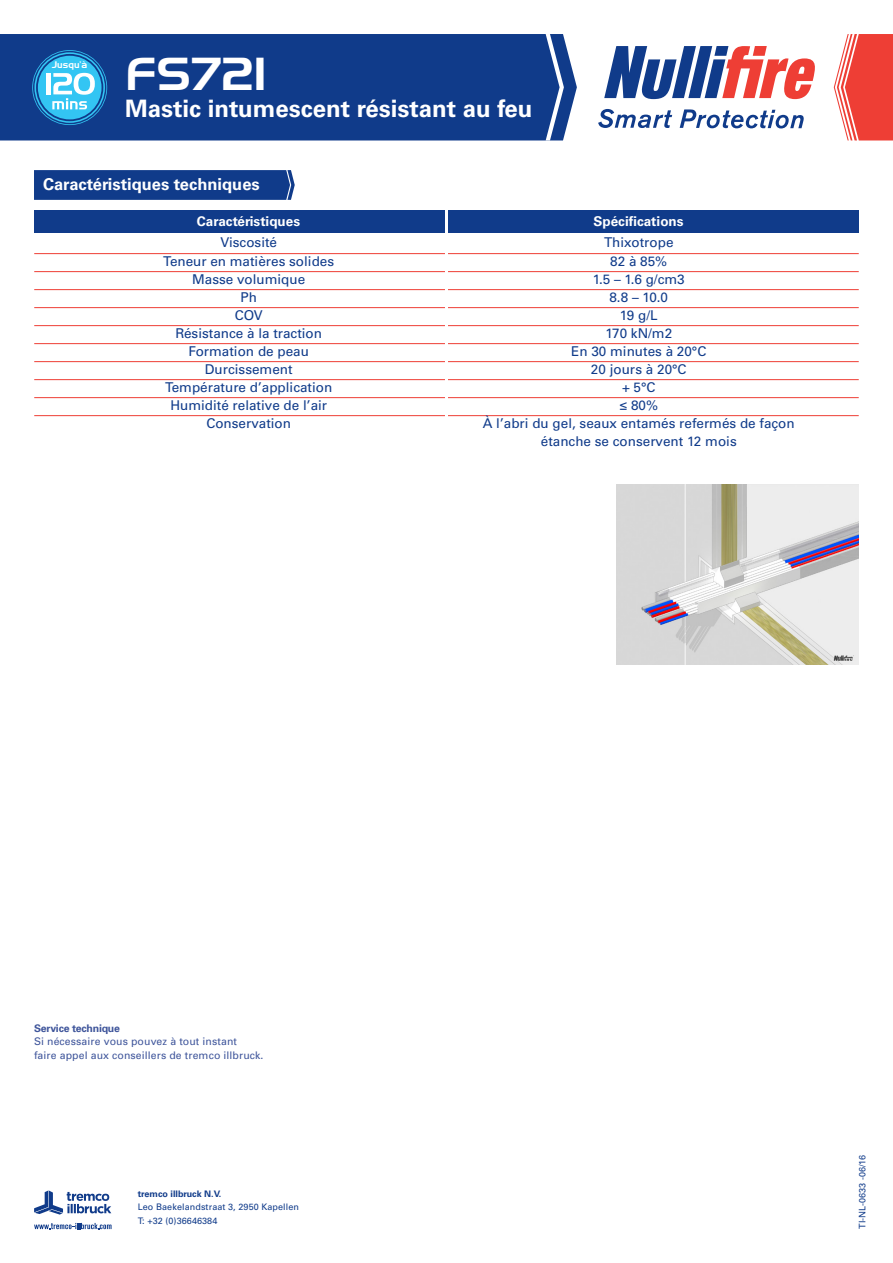
<style>
.page{position:relative;width:893px;height:1263px;background:#fff}
.page>*{position:absolute;margin:0;border:0;box-sizing:border-box;transform-origin:0 0}
.t1{font:45px "Handel Gothic BT";letter-spacing:.03em;color:#fff}
.kopje{font:700 24px "Univers LTCYR 65";color:#fff}
.t2{font:700 16.5px "Univers LTCYR 65";color:#fff}
.tekst{font:13.5px/18px "Univers LTCYR 55 Roman";color:#103b8a;text-align:center}
.tekst-2{font:700 13.5px "Univers LTCYR 65";color:#fff}
.tekst-3{font:10.5px "Univers";letter-spacing:.01em;color:#3f559b}
.tekst-4{font:700 10.5px "Univers";letter-spacing:-.02em;color:#3f559b}
.t3{font:9.3px "Handel Gothic BT";color:#fff}
.Normaal{font:9px "Univers LTCYR 55 Roman";letter-spacing:.01em;color:#103b8a}
.t4{font:700 9px "Univers LTCYR 65";color:#103b8a}
</style>
<div class="page">
<svg style="left:834px;top:34px;width:59px;height:106px"></svg>
<div style="left:0;top:34px;width:577px;height:106px;background:#103b8a"></div>
<svg style="left:546px;top:34px;width:18px;height:106px"></svg>
<svg style="left:604px;top:46px;width:211px;height:53px"></svg>
<svg style="left:598px;top:109px;width:74px;height:19px"></svg>
<svg style="left:680px;top:109px;width:124px;height:19px"></svg>
<svg style="left:32px;top:50px;width:75px;height:75px;background:#429dd0"></svg>
<hr style="left:34px;top:253px;width:825px;height:1px;background:#ee3e35">
<hr style="left:34px;top:271px;width:825px;height:1px;background:#ee3e35">
<hr style="left:34px;top:289px;width:825px;height:1px;background:#ee3e35">
<hr style="left:34px;top:307px;width:825px;height:1px;background:#ee3e35">
<hr style="left:34px;top:325px;width:825px;height:1px;background:#ee3e35">
<hr style="left:34px;top:343px;width:825px;height:1px;background:#ee3e35">
<hr style="left:34px;top:361px;width:825px;height:1px;background:#ee3e35">
<hr style="left:34px;top:379px;width:825px;height:1px;background:#ee3e35">
<hr style="left:34px;top:397px;width:825px;height:1px;background:#ee3e35">
<hr style="left:34px;top:415px;width:825px;height:1px;background:#ee3e35">
<svg style="left:34px;top:170px;width:261px;height:30px;background:#143e8c"></svg>
<div style="left:34px;top:211px;width:825px;height:22px;background:#103b8a"></div>
<hr style="left:445px;top:209px;width:3px;height:307px;background:#fff">
<img style="left:617px;top:485px;width:242px;height:180px">
<svg style="left:34px;top:1190px;width:77px;height:24px"></svg>
<svg style="left:34px;top:1223px;width:78px;height:6px"></svg>
<p class="t3" style="left:52px;top:59px;width:37px">Jusqu’à</p>
<p class="t1" style="left:125px;top:46px;width:142px">FS721</p>
<p class="kopje" style="left:125px;top:92px;width:409px">Mastic intumescent résistant au feu</p>
<p class="t2" style="left:43px;top:173px;width:218px">Caractéristiques techniques</p>
<p class="tekst-2" style="left:197px;top:212px;width:105px">Caractéristiques</p>
<p class="tekst-2" style="left:593px;top:212px;width:92px">Spécifications</p>
<p class="tekst" style="left:220px;top:233px;width:58px">Viscosité</p>
<p class="tekst" style="left:604px;top:233px;width:71px">Thixotrope</p>
<p class="tekst" style="left:163px;top:251px;width:172px">Teneur en matières solides</p>
<p class="tekst" style="left:610px;top:251px;width:59px">82 à 85%</p>
<p class="tekst" style="left:192px;top:269px;width:115px">Masse volumique</p>
<p class="tekst" style="left:593px;top:269px;width:93px">1.5 – 1.6 g/cm3</p>
<p class="tekst" style="left:240px;top:287px;width:18px">Ph</p>
<p class="tekst" style="left:609px;top:287px;width:60px">8.8 – 10.0</p>
<p class="tekst" style="left:235px;top:305px;width:30px">COV</p>
<p class="tekst" style="left:620px;top:305px;width:39px">19 g/L</p>
<p class="tekst" style="left:175px;top:323px;width:148px">Résistance à la traction</p>
<p class="tekst" style="left:605px;top:323px;width:68px">170 kN/m2</p>
<p class="tekst" style="left:188px;top:341px;width:122px">Formation de peau</p>
<p class="tekst" style="left:571px;top:341px;width:137px">En 30 minutes à 20°C</p>
<p class="tekst" style="left:205px;top:359px;width:89px">Durcissement</p>
<p class="tekst" style="left:591px;top:359px;width:97px">20 jours à 20°C</p>
<p class="tekst" style="left:165px;top:377px;width:169px">Température d’application</p>
<p class="tekst" style="left:622px;top:377px;width:35px">+ 5°C</p>
<p class="tekst" style="left:170px;top:395px;width:158px">Humidité relative de l’air</p>
<p class="tekst" style="left:619px;top:395px;width:40px">≤ 80%</p>
<p class="tekst" style="left:206px;top:413px;width:86px">Conservation</p>
<p class="tekst" style="left:483px;top:413px;width:313px">À l’abri du gel, seaux entamés refermés de façon étanche se conservent 12 mois</p>
<p class="tekst-4" style="left:34px;top:1021px;width:87px">Service technique</p>
<p class="tekst-3" style="left:34px;top:1035px;width:205px">Si nécessaire vous pouvez à tout instant</p>
<p class="tekst-3" style="left:34px;top:1049px;width:231px">faire appel aux conseillers de tremco illbruck.</p>
<p class="t4" style="left:138px;top:1187px;width:85px">tremco illbruck N.V.</p>
<p class="Normaal" style="left:138px;top:1201px;width:163px">Leo Baekelandstraat 3, 2950 Kapellen</p>
<p class="Normaal" style="left:138px;top:1214px;width:81px">T: +32 (0)36646384</p>
<p class="Normaal" style="left:856px;top:1229px;width:76px;rotate:-90deg">TI-NL-0633 -06/16</p>
</div>
